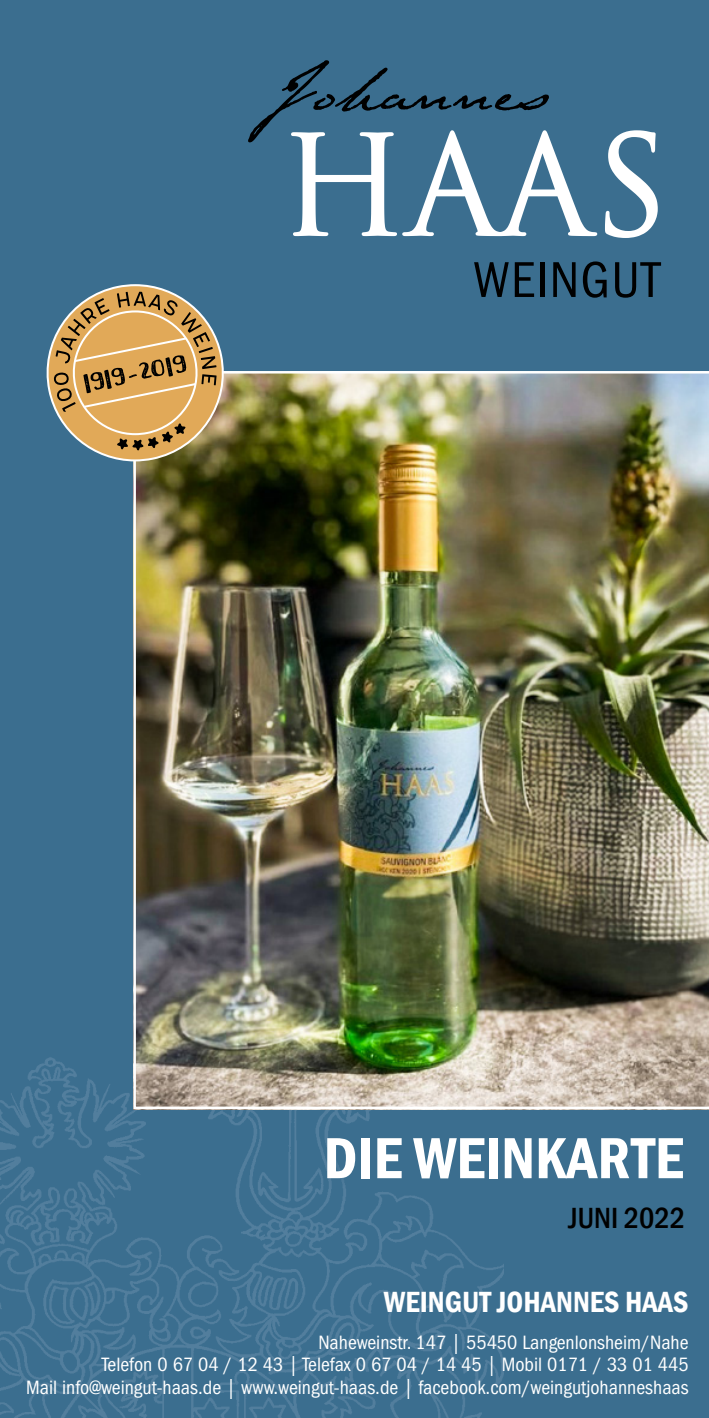
<style>
.page{position:relative;width:709px;height:1418px;background:#fff}
.page>*{position:absolute;margin:0;border:0;box-sizing:border-box;transform-origin:0 0}
.t1{font:600 condensed 60px "Franklin Gothic";color:#fff}
.t2{font:600 condensed 30px "Franklin Gothic";color:#fff}
.t3{font:500 condensed 30px "Franklin Gothic";color:#000}
.t4{font:condensed 20px/22.5px "Franklin Gothic";color:#fff;text-align:right}
</style>
<div class="page">
<div style="left:0;top:0;width:709px;height:1417px;background:#3b6e8f"></div>
<img style="left:0;top:1057px;width:503px;height:360px">
<img style="left:133px;top:371px;width:576px;height:738px">
<div style="left:324px;top:1135px;width:371px;height:105px;background:#3b6e8f"></div>
<svg style="left:248px;top:60px;width:349px;height:176px"></svg>
<svg style="left:605px;top:130px;width:52px;height:108px"></svg>
<svg style="left:474px;top:262px;width:34px;height:35px"></svg>
<svg style="left:515px;top:262px;width:19px;height:35px"></svg>
<hr style="left:540px;top:262px;width:4px;height:35px;background:#000">
<svg style="left:553px;top:262px;width:22px;height:35px"></svg>
<svg style="left:583px;top:261px;width:23px;height:37px"></svg>
<svg style="left:615px;top:262px;width:46px;height:36px"></svg>
<svg style="left:47px;top:284px;width:177px;height:177px"></svg>
<h1 class="t1" style="left:323px;top:1118px;width:361px">DIE WEINKARTE</h1>
<h2 class="t3" style="left:568px;top:1198px;width:118px">JUNI 2022</h2>
<h2 class="t2" style="left:384px;top:1282px;width:306px">WEINGUT JOHANNES HAAS</h2>
<p class="t4" style="left:26px;top:1331px;width:664px">Naheweinstr. 147 | 55450 Langenlonsheim/Nahe<br>Telefon 0 67 04 / 12 43 | Telefax 0 67 04 / 14 45 | Mobil 0171 / 33 01 445<br>Mail info@weingut-haas.de | www.weingut-haas.de | facebook.com/weingutjohanneshaas</p>
</div>
